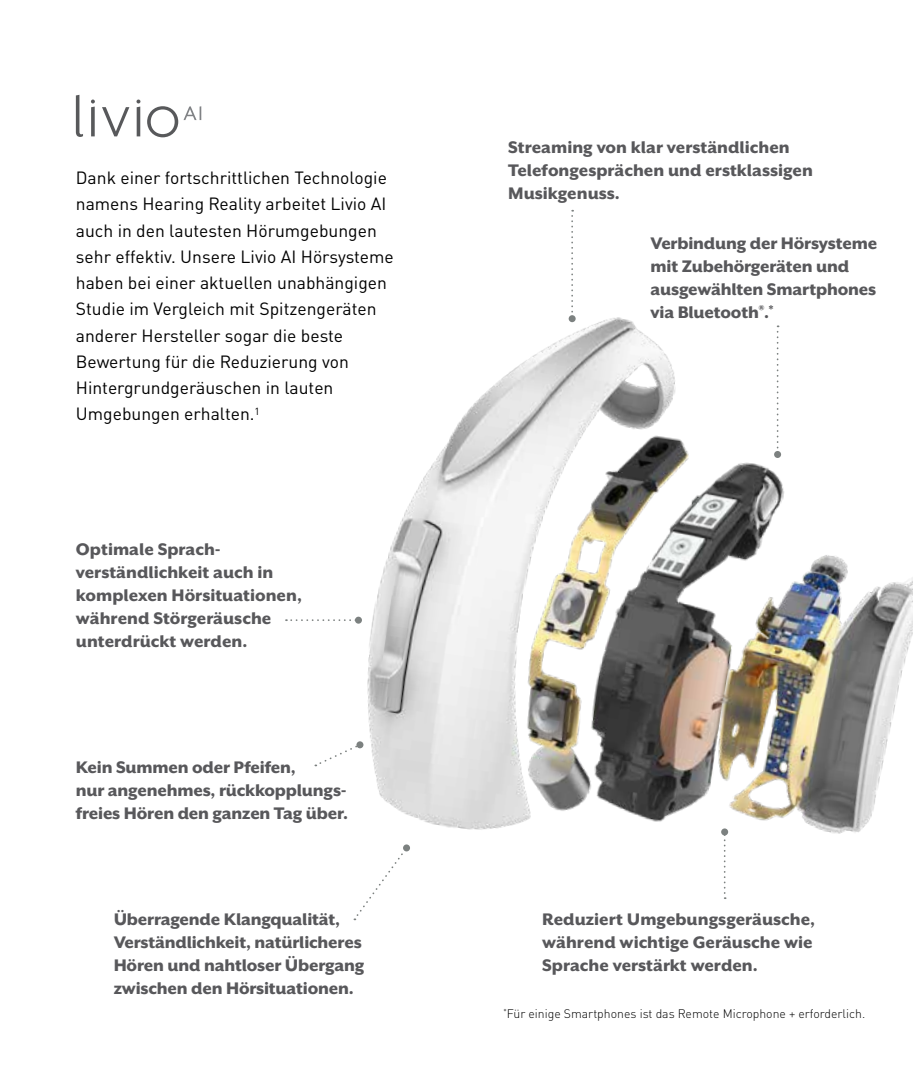
<style>
.page{position:relative;width:913px;height:1072px;background:#fff}
.page>*{position:absolute;margin:0;border:0;box-sizing:border-box;transform-origin:0 0}
.t1{font:800 19.25px/23.1px "Mr Eaves XL San OT";letter-spacing:-.01em;color:#58585b}
.t2{font:17.5px/26.2px "DINOT";color:#000}
.t3{font:300 12.25px "DINOT";color:#000}
</style>
<div class="page">
<img style="left:285px;top:315px;width:628px;height:606px">
<svg style="left:102px;top:107px;width:27px;height:29px"></svg>
<svg style="left:76px;top:95px;width:7px;height:42px"></svg>
<svg style="left:91px;top:100px;width:4px;height:36px"></svg>
<svg style="left:136px;top:100px;width:4px;height:36px"></svg>
<svg style="left:147px;top:106px;width:54px;height:31px"></svg>
<svg style="left:286px;top:619px;width:69px;height:2px"></svg>
<div style="left:355px;top:616px;width:7px;height:7px;background:#7c8180;border-radius:50%"></div>
<svg style="left:724px;top:835px;width:1px;height:64px"></svg>
<div style="left:721px;top:828px;width:7px;height:7px;background:#7c8180;border-radius:50%"></div>
<svg style="left:571px;top:210px;width:2px;height:103px"></svg>
<div style="left:569px;top:315px;width:7px;height:7px;background:#7c8180;border-radius:50%"></div>
<svg style="left:315px;top:743px;width:46px;height:23px"></svg>
<div style="left:356px;top:741px;width:7px;height:7px;background:#7c8180;border-radius:50%"></div>
<svg style="left:777px;top:325px;width:1px;height:126px"></svg>
<div style="left:774px;top:451px;width:7px;height:7px;background:#7c8180;border-radius:50%"></div>
<svg style="left:354px;top:847px;width:53px;height:73px"></svg>
<div style="left:403px;top:844px;width:7px;height:7px;background:#7c8180;border-radius:50%"></div>
<p class="t2" style="left:76px;top:164px;width:319px">Dank einer fortschrittlichen Technologie namens Hearing Reality arbeitet Livio AI auch in den lautesten Hörumgebungen sehr effektiv. Unsere Livio AI Hörsysteme haben bei einer aktuellen unabhängigen Studie im Vergleich mit Spitzengeräten anderer Hersteller sogar die beste Bewertung für die Reduzierung von Hintergrundgeräuschen in lauten Umgebungen erhalten.<sup>1</sup></p>
<p class="t1" style="left:76px;top:537px;width:228px">Optimale Sprach&shy;verständlichkeit auch in komplexen Hörsituationen, während Störgeräusche unterdrückt werden.</p>
<p class="t1" style="left:76px;top:756px;width:274px">Kein Summen oder Pfeifen,<br>nur angenehmes, rückkopplungs&shy;freies Hören den ganzen Tag über.</p>
<p class="t1" style="left:114px;top:907px;width:252px">Überragende Klangqualität,<br>Verständlichkeit, natürlicheres<br>Hören und nahtloser Übergang zwischen den Hörsituationen.</p>
<p class="t1" style="left:508px;top:135px;width:306px">Streaming von klar verständlichen<br>Telefongesprächen und erstklassigen<br>Musikgenuss.</p>
<p class="t1" style="left:650px;top:231px;width:228px">Verbindung der Hörsysteme mit Zubehörgeräten und ausgewählten Smartphones via Bluetooth<sup>®</sup>.<sup>*</sup></p>
<p class="t1" style="left:542px;top:907px;width:274px">Reduziert Umgebungsgeräusche, während wichtige Geräusche wie<br>Sprache verstärkt werden.</p>
<p class="t3" style="left:503px;top:1006px;width:363px"><sup>*</sup>Für einige Smartphones ist das Remote Microphone + erforderlich.</p>
</div>
